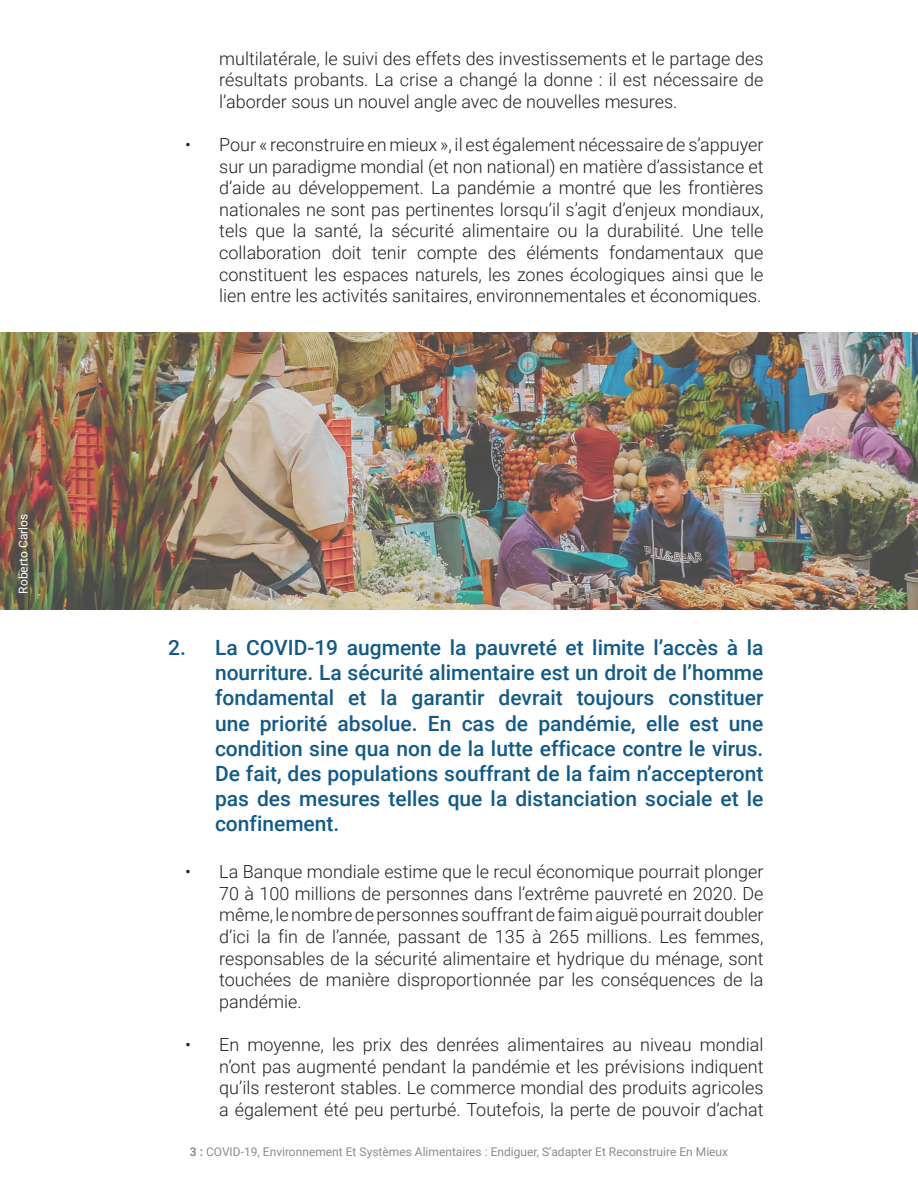
<style>
.page{position:relative;width:918px;height:1188px;background:#fff}
.page>*{position:absolute;margin:0;border:0;box-sizing:border-box;transform-origin:0 0}
.Key_Msgs_-_FIRST_par{font:500 21px/25.2px "Roboto";color:#135a86;text-align:justify}
.Bullet_points_and_te{font:300 18px/21.6px "Roboto";color:#231f20;text-align:justify}
.t1{font:12px "Roboto";color:#8a8c8f}
.Key_Msgs_-_FIRST_par-2{font:12px "Roboto";color:#fff}
.s1{font-weight:700}
</style>
<div class="page">
<img style="left:0;top:333px;width:918px;height:276px">
<p class="Key_Msgs_-_FIRST_par-2" style="left:15px;top:594px;width:81px;rotate:-90deg">Roberto Carlos</p>
<p class="Bullet_points_and_te" style="left:219px;top:47px;width:546px">multilatérale, le suivi des effets des investissements et le partage des résultats probants. La crise a changé la donne : il est nécessaire de l’aborder sous un nouvel angle avec de nouvelles mesures.</p>
<p class="Bullet_points_and_te" style="left:219px;top:133px;width:546px;text-indent:-34px">• Pour « reconstruire en mieux », il est également nécessaire de s’appuyer sur un paradigme mondial (et non national) en matière d’assistance et d’aide au développement. La pandémie a montré que les frontières nationales ne sont pas pertinentes lorsqu’il s’agit d’enjeux mondiaux, tels que la santé, la sécurité alimentaire ou la durabilité. Une telle collaboration doit tenir compte des éléments fondamentaux que constituent les espaces naturels, les zones écologiques ainsi que le lien entre les activités sanitaires, environnementales et économiques.</p>
<p class="Key_Msgs_-_FIRST_par" style="left:215px;top:634px;width:550px;text-indent:-47px">2. La COVID-19 augmente la pauvreté et limite l’accès à la nourriture. La sécurité alimentaire est un droit de l’homme fondamental et la garantir devrait toujours constituer une priorité absolue. En cas de pandémie, elle est une condition sine qua non de la lutte efficace contre le virus.<br>De fait, des populations souffrant de la faim n’accepteront pas des mesures telles que la distanciation sociale et le confinement.</p>
<p class="Bullet_points_and_te" style="left:219px;top:860px;width:546px;text-indent:-34px">• La Banque mondiale estime que le recul économique pourrait plonger 70 à 100 millions de personnes dans l’extrême pauvreté en 2020. De même, le nombre de personnes souffrant de faim aiguë pourrait doubler d’ici la fin de l’année, passant de 135 à 265 millions. Les femmes, responsables de la sécurité alimentaire et hydrique du ménage, sont touchées de manière disproportionnée par les conséquences de la pandémie.</p>
<p class="Bullet_points_and_te" style="left:219px;top:1033px;width:546px;text-indent:-34px">• En moyenne, les prix des denrées alimentaires au niveau mondial n’ont pas augmenté pendant la pandémie et les prévisions indiquent qu’ils resteront stables. Le commerce mondial des produits agricoles a également été peu perturbé. Toutefois, la perte de pouvoir d’achat</p>
<p class="t1" style="left:190px;top:1143px;width:540px"><span class="s1">3 :</span> COVID-19, Environnement Et Systèmes Alimentaires : Endiguer, S’adapter Et Reconstruire En Mieux</p>
</div>
